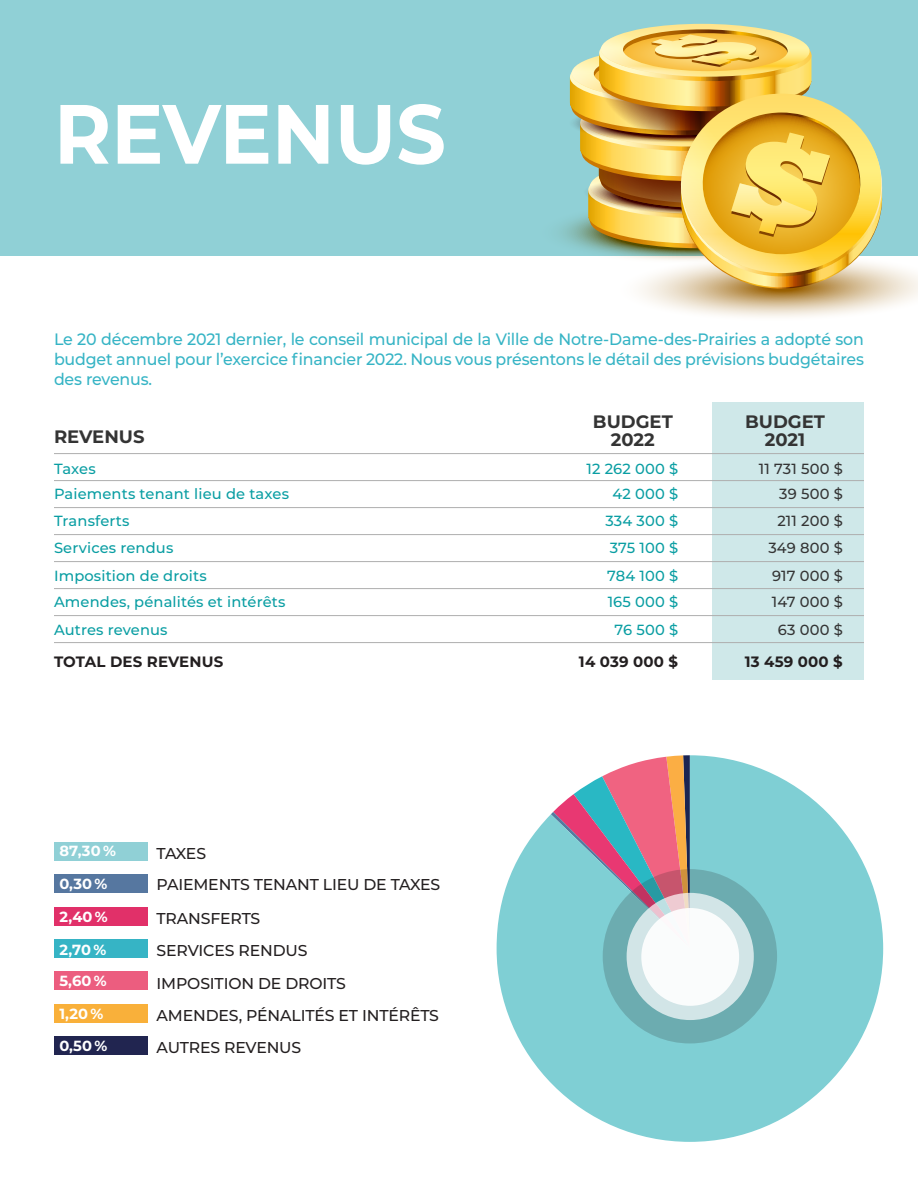
<style>
.page{position:relative;width:918px;height:1188px;background:#fff}
.page>*{position:absolute;margin:0;border:0;box-sizing:border-box;transform-origin:0 0}
.t1{font:700 83.85px "Montserrat";color:#fff;scale:.93 1}
.t2{font:700 18px/18px "Montserrat";color:#343434;text-align:center}
.t3{font:500 16.5px/19.8px "Montserrat";letter-spacing:-.01em;color:#36b4c5;text-align:justify;scale:.96 1}
.t4{font:500 15.75px "Montserrat";letter-spacing:-.01em;color:#231f20}
.t5{font:700 15px "Montserrat";letter-spacing:.01em;color:#231f20}
.t6{font:500 14.7px "Montserrat";letter-spacing:.01em;color:#0a9ea3}
.t7{font:500 14.7px "Montserrat";letter-spacing:.01em;color:#343434}
.t8{font:700 14.7px "Montserrat";letter-spacing:.01em;color:#fff}
</style>
<div class="page">
<svg style="left:497px;top:755px;width:386px;height:387px;fill:#7fcfd4"></svg>
<div style="left:713px;top:403px;width:151px;height:277px;background:#cfe8e9"></div>
<div style="left:0;top:0;width:918px;height:256px;background:#90d0d6"></div>
<img style="left:560px;top:24px;width:358px;height:293px">
<div style="left:54px;top:875px;width:94px;height:18px;background:#5677a0"></div>
<div style="left:54px;top:907px;width:94px;height:18px;background:#e13069"></div>
<div style="left:54px;top:842px;width:94px;height:19px;background:#90d0d6"></div>
<div style="left:54px;top:939px;width:94px;height:19px;background:#36b4c5"></div>
<div style="left:54px;top:972px;width:94px;height:18px;background:#ec5d7f"></div>
<div style="left:54px;top:1004px;width:94px;height:19px;background:#f9b03a"></div>
<div style="left:54px;top:1037px;width:94px;height:18px;background:#212550"></div>
<svg style="left:603px;top:869px;width:174px;height:174px;background:#72a4a9"></svg>
<svg style="left:627px;top:893px;width:127px;height:127px;background:#d3e2e4"></svg>
<div style="left:641px;top:908px;width:98px;height:98px;background:#fff;border-radius:50%"></div>
<hr style="left:54px;top:453px;width:810px;height:1px;background:#aeaeae">
<hr style="left:54px;top:480px;width:810px;height:1px;background:#aeaeae">
<hr style="left:54px;top:507px;width:810px;height:1px;background:#aeaeae">
<hr style="left:54px;top:534px;width:810px;height:1px;background:#aeaeae">
<hr style="left:54px;top:561px;width:810px;height:1px;background:#aeaeae">
<hr style="left:54px;top:588px;width:810px;height:1px;background:#aeaeae">
<hr style="left:54px;top:615px;width:810px;height:1px;background:#aeaeae">
<hr style="left:54px;top:642px;width:810px;height:1px;background:#aeaeae">
<p class="t1" style="left:54px;top:73px;width:423px">REVENUS</p>
<p class="t3" style="left:54px;top:329px;width:845px">Le 20 décembre 2021 dernier, le conseil municipal de la Ville de Notre‐Dame‐des‐Prairies a adopté son budget annuel pour l’exercice financier 2022. Nous vous présentons le détail des prévisions budgétaires des revenus.</p>
<p class="t2" style="left:593px;top:411px;width:81px">BUDGET<br>2022</p>
<p class="t2" style="left:745px;top:411px;width:81px">BUDGET<br>2021</p>
<p class="t2" style="left:54px;top:427px;width:92px">REVENUS</p>
<p class="t6" style="left:54px;top:458px;width:43px">Taxes</p>
<p class="t6" style="left:586px;top:458px;width:93px">12 262 000 $</p>
<p class="t7" style="left:759px;top:458px;width:85px">11 731 500 $</p>
<p class="t6" style="left:613px;top:484px;width:67px">42 000 $</p>
<p class="t7" style="left:779px;top:484px;width:65px">39 500 $</p>
<p class="t6" style="left:605px;top:511px;width:74px">334 300 $</p>
<p class="t7" style="left:777px;top:511px;width:67px">211 200 $</p>
<p class="t6" style="left:610px;top:538px;width:70px">375 100 $</p>
<p class="t7" style="left:768px;top:538px;width:76px">349 800 $</p>
<p class="t6" style="left:607px;top:566px;width:72px">784 100 $</p>
<p class="t7" style="left:772px;top:566px;width:72px">917 000 $</p>
<p class="t6" style="left:608px;top:592px;width:72px">165 000 $</p>
<p class="t7" style="left:772px;top:592px;width:72px">147 000 $</p>
<p class="t6" style="left:615px;top:620px;width:65px">76 500 $</p>
<p class="t7" style="left:778px;top:620px;width:66px">63 000 $</p>
<p class="t5" style="left:579px;top:651px;width:101px">14 039 000 $</p>
<p class="t5" style="left:745px;top:651px;width:100px">13 459 000 $</p>
<p class="t6" style="left:54px;top:484px;width:237px">Paiements tenant lieu de taxes</p>
<p class="t6" style="left:54px;top:511px;width:77px">Transferts</p>
<p class="t6" style="left:54px;top:538px;width:121px">Services rendus</p>
<p class="t6" style="left:54px;top:566px;width:154px">Imposition de droits</p>
<p class="t6" style="left:54px;top:592px;width:233px">Amendes, pénalités et intérêts</p>
<p class="t6" style="left:54px;top:620px;width:115px">Autres revenus</p>
<p class="t5" style="left:54px;top:651px;width:171px">TOTAL DES REVENUS</p>
<p class="t8" style="left:59px;top:841px;width:58px">87,30 %</p>
<p class="t8" style="left:59px;top:874px;width:50px">0,30 %</p>
<p class="t8" style="left:59px;top:906px;width:50px">2,40 %</p>
<p class="t8" style="left:59px;top:939px;width:48px">2,70 %</p>
<p class="t8" style="left:59px;top:970px;width:49px">5,60 %</p>
<p class="t8" style="left:59px;top:1003px;width:46px">1,20 %</p>
<p class="t8" style="left:59px;top:1035px;width:50px">0,50 %</p>
<p class="t4" style="left:157px;top:842px;width:51px">TAXES</p>
<p class="t4" style="left:157px;top:874px;width:285px">PAIEMENTS TENANT LIEU DE TAXES</p>
<p class="t4" style="left:157px;top:907px;width:105px">TRANSFERTS</p>
<p class="t4" style="left:157px;top:940px;width:152px">SERVICES RENDUS</p>
<p class="t4" style="left:157px;top:972px;width:191px">IMPOSITION DE DROITS</p>
<p class="t4" style="left:157px;top:1004px;width:284px">AMENDES, PÉNALITÉS ET INTÉRÊTS</p>
<p class="t4" style="left:157px;top:1037px;width:146px">AUTRES REVENUS</p>
</div>
